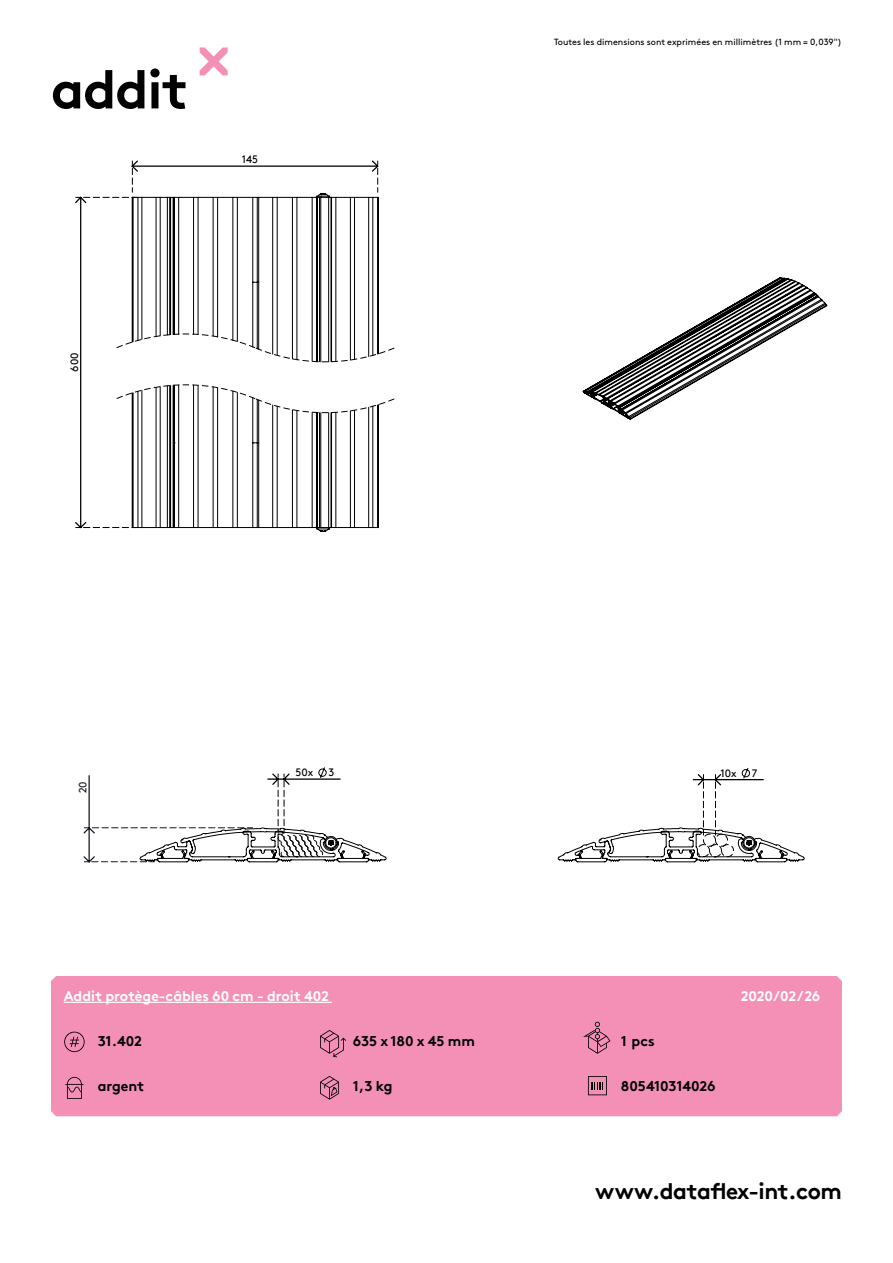
<style>
.page{position:relative;width:893px;height:1263px;background:#fff}
.page>*{position:absolute;margin:0;border:0;box-sizing:border-box;transform-origin:0 0}
.hoofdstuk{font:700 54px "Brown Pro TT";letter-spacing:-.02em;color:#000}
.t1{font:700 22.5px "Brown Pro TT";letter-spacing:-.02em;color:#000}
.specificaties{font:700 14.25px "Brown Pro TT";color:#000}
.body{font:700 14.25px "Brown Pro TT";color:#fff}
.t2{font:10.8px "Brown Pro TT Regular Alt";color:#000}
.t3{font:10.8px "Brown Pro TT Regular Alt";color:#191924}
.onderschrift{font:9px "Brown";color:#000}
</style>
<div class="page">
<svg style="left:200px;top:47px;width:28px;height:28px"></svg>
<div style="left:51px;top:976px;width:791px;height:140px;background:#f490b6"></div>
<svg style="left:75px;top:160px;width:320px;height:369px"></svg>
<svg style="left:83px;top:767px;width:722px;height:96px"></svg>
<svg style="left:131px;top:192px;width:248px;height:340px"></svg>
<svg style="left:582px;top:277px;width:246px;height:143px"></svg>
<svg style="left:64px;top:1032px;width:21px;height:20px"></svg>
<svg style="left:65px;top:1077px;width:18px;height:22px"></svg>
<svg style="left:320px;top:1030px;width:26px;height:27px"></svg>
<svg style="left:583px;top:1022px;width:27px;height:32px"></svg>
<svg style="left:320px;top:1076px;width:19px;height:24px"></svg>
<svg style="left:588px;top:1076px;width:19px;height:19px"></svg>
<hr style="left:64px;top:1002px;width:268px;height:1px;background:#fff">
<p class="hoofdstuk" style="left:51px;top:46px;width:139px">addit</p>
<p class="t2" style="left:242px;top:151px;width:18px">145</p>
<p class="t2" style="left:66px;top:372px;width:20px;rotate:-90deg">600</p>
<p class="onderschrift" style="left:554px;top:35px;width:289px">Toutes les dimensions sont exprimées en millimètres (1 mm = 0,039")</p>
<p class="t3" style="left:75px;top:793px;width:13px;rotate:-90deg">20</p>
<p class="t2" style="left:296px;top:764px;width:19px">50x</p>
<p class="t2" style="left:329px;top:764px;width:7px">3</p>
<p class="t2" style="left:720px;top:765px;width:18px">10x</p>
<p class="t2" style="left:752px;top:765px;width:7px">7</p>
<p class="body" style="left:64px;top:985px;width:267px">Addit protège-câbles 60 cm - droit 402</p>
<p class="body" style="left:741px;top:985px;width:81px">2020/02/26</p>
<p class="specificaties" style="left:98px;top:1029px;width:46px">31.402</p>
<p class="specificaties" style="left:98px;top:1074px;width:48px">argent</p>
<p class="specificaties" style="left:353px;top:1029px;width:123px">635 x 180 x 45 mm</p>
<p class="specificaties" style="left:621px;top:1029px;width:35px">1 pcs</p>
<p class="specificaties" style="left:353px;top:1074px;width:41px">1,3 kg</p>
<p class="specificaties" style="left:621px;top:1074px;width:96px">805410314026</p>
<h2 class="t1" style="left:595px;top:1173px;width:248px">www.dataflex-int.com</h2>
</div>
